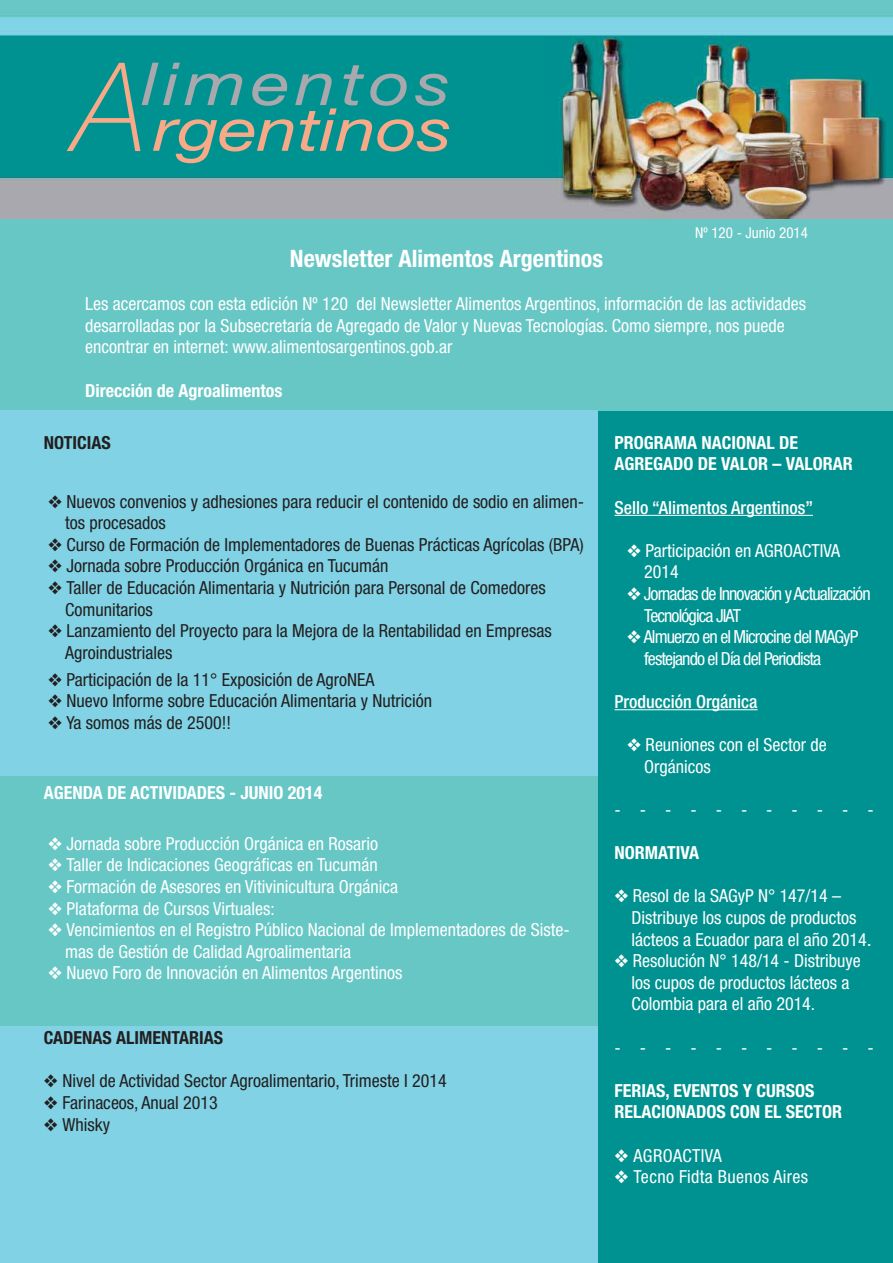
<style>
.page{position:relative;width:893px;height:1263px;background:#fff}
.page>*{position:absolute;margin:0;border:0;box-sizing:border-box;transform-origin:0 0}
.t1{font:700 condensed 24px "Helvetica Neue LT Std";color:#fff}
.cuadradito{font:condensed 18px/21.6px "Helvetica Neue LT Std";color:#fff}
.cuadradito-2{font:condensed 18px/21.6px "Helvetica Neue LT Std";color:#231f20}
.t2{font:700 condensed 18px "Helvetica Neue LT Std";color:#fff}
.cuadradito-3{font:condensed 18px/21.6px "Helvetica Neue LT Std";letter-spacing:-.05em;color:#fff}
.t3{font:500 condensed 18px "Helvetica Neue LT Std";color:#fff}
.cuadradito-4{font:condensed 18px "Helvetica Neue LT Std";letter-spacing:.02em;color:#fff}
.t4{font:700 condensed 18px "Helvetica Neue LT Std";color:#231f20}
.t5{font:condensed 15px "Helvetica Neue LT Std";color:#fff}
.s1{font-stretch:normal}
</style>
<div class="page">
<img style="left:0;top:0;width:893px;height:219px">
<div style="left:0;top:36px;width:544px;height:141px;background:#009290"></div>
<svg style="left:67px;top:63px;width:382px;height:100px"></svg>
<div style="left:597px;top:410px;width:296px;height:853px;background:#009290"></div>
<div style="left:0;top:219px;width:893px;height:191px;background:#66c7c5"></div>
<div style="left:0;top:410px;width:597px;height:853px;background:#80d2e4"></div>
<div style="left:0;top:776px;width:597px;height:249px;background:#66c7c5"></div>
<hr style="left:614px;top:515px;width:199px;height:1px;background:#fff">
<hr style="left:614px;top:709px;width:144px;height:1px;background:#fff">
<p class="t5" style="left:695px;top:224px;width:114px">Nº 120 - Junio 2014</p>
<p class="t1" style="left:290px;top:244px;width:315px">Newsletter Alimentos Argentinos</p>
<p class="cuadradito" style="left:85px;top:293px;width:722px">Les acercamos con esta edición Nº 120 del Newsletter Alimentos Argentinos, información de las actividades desarrolladas por la Subsecretaría de Agregado de Valor y Nuevas Tecnologías. Como siempre, nos puede encontrar en internet: www.alimentosargentinos.gob.ar</p>
<p class="t2" style="left:85px;top:379px;width:199px">Dirección de Agroalimentos</p>
<p class="t4" style="left:44px;top:432px;width:68px">NOTICIAS</p>
<p class="t2" style="left:614px;top:431px;width:185px">PROGRAMA NACIONAL DE</p>
<p class="t2" style="left:614px;top:453px;width:240px">AGREGADO DE VALOR – VALORAR</p>
<p class="t3" style="left:614px;top:496px;width:200px">Sello “Alimentos Argentinos”</p>
<p class="cuadradito" style="left:644px;top:539px;width:198px;text-indent:-17px">❖ Participación en AGROACTIVA<br>2014</p>
<p class="cuadradito-3" style="left:644px;top:583px;width:228px;text-indent:-17px">❖ Jornadas de Innovación y Actualización<br>Tecnológica JIAT</p>
<p class="cuadradito-3" style="left:644px;top:626px;width:216px;text-indent:-17px">❖ Almuerzo en el Microcine del MAGyP festejando el Día del Periodista</p>
<p class="t3" style="left:614px;top:691px;width:145px">Producción Orgánica</p>
<p class="cuadradito" style="left:644px;top:734px;width:184px;text-indent:-17px">❖ Reuniones con el Sector de<br>Orgánicos</p>
<p class="cuadradito" style="left:614px;top:799px;width:261px">-----------</p>
<p class="t2" style="left:614px;top:842px;width:86px">NORMATIVA</p>
<p class="cuadradito" style="left:631px;top:885px;width:242px;text-indent:-17px">❖ Resol de la SAGyP N° 147/14 –<br>Distribuye los cupos de productos lácteos a Ecuador para el año 2014<span class="s1">.</span></p>
<p class="cuadradito" style="left:631px;top:950px;width:231px;text-indent:-17px">❖ Resolución N° 148/14 - Distribuye los cupos de productos lácteos a<br>Colombia para el año 2014.</p>
<p class="cuadradito" style="left:614px;top:1036px;width:261px">-----------</p>
<p class="t2" style="left:614px;top:1079px;width:201px">FERIAS, EVENTOS Y CURSOS</p>
<p class="t2" style="left:614px;top:1101px;width:229px">RELACIONADOS CON EL SECTOR</p>
<p class="cuadradito-4" style="left:614px;top:1145px;width:109px">❖ AGROACTIVA</p>
<p class="cuadradito-4" style="left:614px;top:1166px;width:195px">❖ Tecno Fidta Buenos Aires</p>
<p class="cuadradito-2" style="left:65px;top:490px;width:521px;text-indent:-17px">❖ Nuevos convenios y adhesiones para reducir el contenido de sodio en alimen&shy;tos procesados</p>
<p class="cuadradito-2" style="left:48px;top:534px;width:537px">❖ Curso de Formación de Implementadores de Buenas Prácticas Agrícolas (BPA)</p>
<p class="cuadradito-2" style="left:48px;top:555px;width:342px">❖ Jornada sobre Producción Orgánica en Tucumán</p>
<p class="cuadradito-2" style="left:65px;top:577px;width:482px;text-indent:-17px">❖ Taller de Educación Alimentaria y Nutrición para Personal de Comedores<br>Comunitarios</p>
<p class="cuadradito-2" style="left:65px;top:620px;width:488px;text-indent:-17px">❖ Lanzamiento del Proyecto para la Mejora de la Rentabilidad en Empresas<br>Agroindustriales</p>
<p class="cuadradito-2" style="left:48px;top:669px;width:328px">❖ Participación de la 11° Exposición de AgroNEA</p>
<p class="cuadradito-2" style="left:48px;top:690px;width:385px">❖ Nuevo Informe sobre Educación Alimentaria y Nutrición</p>
<p class="cuadradito-2" style="left:48px;top:712px;width:184px">❖ Ya somos más de 2500!!</p>
<p class="t2" style="left:44px;top:782px;width:280px">AGENDA DE ACTIVIDADES - JUNIO 2014</p>
<p class="cuadradito" style="left:48px;top:832px;width:331px">❖ Jornada sobre Producción Orgánica en Rosario</p>
<p class="cuadradito" style="left:48px;top:854px;width:331px">❖ Taller de Indicaciones Geográficas en Tucumán</p>
<p class="cuadradito" style="left:48px;top:876px;width:351px">❖ Formación de Asesores en Vitivinicultura Orgánica</p>
<p class="cuadradito" style="left:48px;top:897px;width:228px">❖ Plataforma de Cursos Virtuales:</p>
<p class="cuadradito" style="left:65px;top:919px;width:506px;text-indent:-17px">❖ Vencimientos en el Registro Público Nacional de Implementadores de Siste&shy;mas de Gestión de Calidad Agroalimentaria</p>
<p class="cuadradito" style="left:48px;top:962px;width:356px">❖ Nuevo Foro de Innovación en Alimentos Argentinos</p>
<p class="t4" style="left:44px;top:1027px;width:181px">CADENAS ALIMENTARIAS</p>
<p class="cuadradito-2" style="left:44px;top:1070px;width:404px">❖ Nivel de Actividad Sector Agroalimentario, Trimeste I 2014</p>
<p class="cuadradito-2" style="left:44px;top:1092px;width:175px">❖ Farinaceos, Anual 2013</p>
<p class="cuadradito-2" style="left:44px;top:1113px;width:68px">❖ Whisky</p>
</div>
